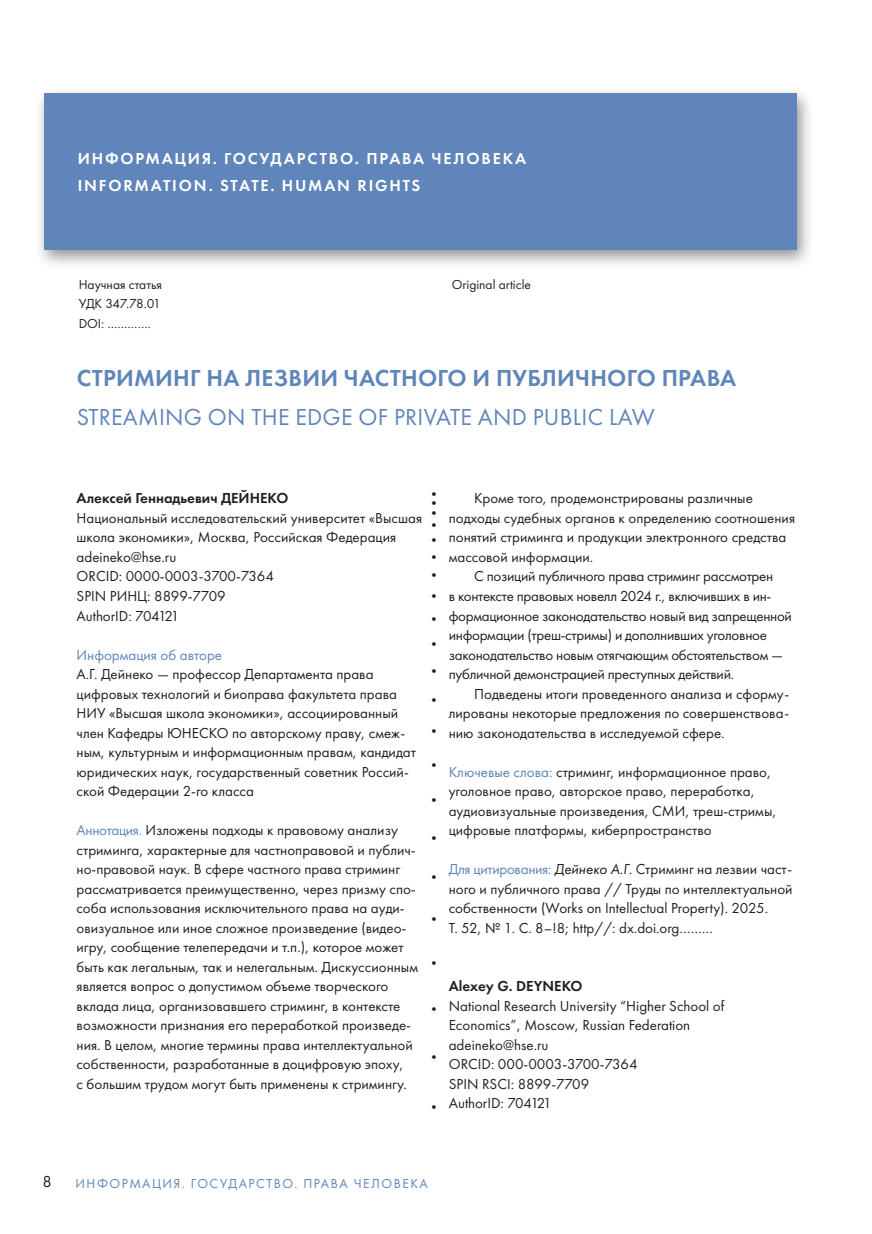
<style>
.page{position:relative;width:872px;height:1234px;background:#fff}
.page>*{position:absolute;margin:0;border:0;box-sizing:border-box;transform-origin:0 0}
.Text_Zag_sin{font:600 24px "Futura PT";letter-spacing:.01em;color:#5f85ba}
.Text_Zag_sin__eng{font:24px "Futura PT";letter-spacing:.01em;color:#5f85ba}
.Шапка_белая_на_синем{font:600 16.5px "Futura PT";letter-spacing:.11em;color:#fff}
.t1{font:16.5px "Futura PT";color:#231f20}
.Text_Abstract{font:15px/19.5px "Futura PT";color:#231f20}
.Text_Abstract-2{font:15px/19.5px "Futura PT";letter-spacing:-.02em;color:#231f20}
.Text_Abstract-3{font:600 15px "Futura PT";color:#231f20}
.Text_Abstract-4{font:15px "Futura PT";color:#5f85ba}
.УДК{font:13.5px "Futura PT";color:#231f20}
.t2{font:13.5px "Futura PT";letter-spacing:.11em;color:#5f85ba}
.t3{font:13.5px "Arno Pro Caption";color:#231f20}
.УДК-2{font:13.5px "Futura PT";letter-spacing:-.04em;color:#231f20}
.s1{color:#5f85ba}
.s2{font-style:italic}
</style>
<div class="page">
<div style="left:34px;top:86px;width:780px;height:184px;background:#231f20;opacity:.5"></div>
<div style="left:44px;top:94px;width:752px;height:156px;background:#5f85ba"></div>
<p class="Шапка_белая_на_синем" style="left:78px;top:148px;width:450px">ИНФОРМАЦИЯ. ГОСУДАРСТВО. ПРАВА ЧЕЛОВЕКА</p>
<p class="Шапка_белая_на_синем" style="left:78px;top:175px;width:344px">INFORMATION. STATE. HUMAN RIGHTS</p>
<p class="УДК" style="left:79px;top:276px;width:85px">Научная статья</p>
<p class="УДК-2" style="left:79px;top:296px;width:84px">УДК 347.78.01</p>
<p class="УДК" style="left:79px;top:315px;width:74px">DOI: ………….</p>
<p class="УДК" style="left:452px;top:276px;width:81px">Original article</p>
<p class="Text_Zag_sin" style="left:77px;top:363px;width:661px">СТРИМИНГ НА ЛЕЗВИИ ЧАСТНОГО И ПУБЛИЧНОГО ПРАВА</p>
<p class="Text_Zag_sin__eng" style="left:77px;top:403px;width:579px">STREAMING ON THE EDGE OF PRIVATE AND PUBLIC LAW</p>
<p class="Text_Abstract-3" style="left:77px;top:489px;width:213px">Алексей Геннадьевич ДЕЙНЕКО</p>
<p class="Text_Abstract" style="left:77px;top:508px;width:347px">Национальный исследовательский университет «Высшая школа экономики», Москва, Российская Федерация adeineko@hse.ru<br>ORCID: 0000-0003-3700-7364<br>SPIN РИНЦ: 8899-7709<br>AuthorID: 704121</p>
<p class="Text_Abstract-4" style="left:77px;top:645px;width:147px">Информация об авторе</p>
<p class="Text_Abstract" style="left:77px;top:664px;width:341px">А.Г. Дейнеко — профессор Департамента права цифровых технологий и биоправа факультета права НИУ «Высшая школа экономики», ассоциированный член Кафедры ЮНЕСКО по авторскому праву, смеж&shy;ным, культурным и информационным правам, кандидат юридических наук, государственный советник Россий&shy;ской Федерации 2-го класса</p>
<p class="Text_Abstract" style="left:77px;top:820px;width:343px"><span class="s1">Аннотация.</span> Изложены подходы к правовому анализу стриминга, характерные для частноправовой и публич&shy;но-правовой наук. В сфере частного права стриминг рассматривается преимущественно, через призму спо&shy;соба использования исключительного права на ауди&shy;овизуальное или иное сложное произведение (видео&shy;игру, сообщение телепередачи и т.п.), которое может быть как легальным, так и нелегальным. Дискуссионным является вопрос о допустимом объеме творческого вклада лица, организовавшего стриминг, в контексте возможности признания его переработкой произведе&shy;ния. В целом, многие термины права интеллектуальной собственности, разработанные в доцифровую эпоху,<br>с большим трудом могут быть применены к стримингу.</p>
<p class="t3" style="left:443px;top:491px;width:132px;rotate:90deg">• • • • • • • • •</p>
<p class="t3" style="left:443px;top:640px;width:35px;rotate:90deg">• •</p>
<p class="t3" style="left:443px;top:697px;width:39px;rotate:90deg">• •</p>
<p class="t3" style="left:443px;top:761px;width:43px;rotate:90deg">• •</p>
<p class="t3" style="left:443px;top:834px;width:8px;rotate:90deg">•</p>
<p class="t3" style="left:443px;top:874px;width:8px;rotate:90deg">•</p>
<p class="t3" style="left:443px;top:915px;width:8px;rotate:90deg">•</p>
<p class="t3" style="left:443px;top:959px;width:8px;rotate:90deg">•</p>
<p class="t3" style="left:443px;top:1005px;width:8px;rotate:90deg">•</p>
<p class="t3" style="left:443px;top:1053px;width:8px;rotate:90deg">•</p>
<p class="t3" style="left:443px;top:1103px;width:8px;rotate:90deg">•</p>
<p class="Text_Abstract" style="left:449px;top:488px;width:348px;text-indent:26px">Кроме того, продемонстрированы различные подходы судебных органов к определению соотношения понятий стриминга и продукции электронного средства массовой информации.</p>
<p class="Text_Abstract-2" style="left:449px;top:566px;width:345px;text-indent:26px">С позиций публичного права стриминг рассмотрен<br>в контексте правовых новелл 2024 г., включивших в ин&shy;формационное законодательство новый вид запрещенной информации (треш-стримы) и дополнивших уголовное законодательство новым отягчающим обстоятельством — публичной демонстрацией преступных действий.</p>
<p class="Text_Abstract" style="left:449px;top:683px;width:342px;text-align:justify;text-indent:26px">Подведены итоги проведенного анализа и сформу&shy;лированы некоторые предложения по совершенствова&shy;нию законодательства в исследуемой сфере.</p>
<p class="Text_Abstract" style="left:449px;top:761px;width:329px"><span class="s1">Ключевые слова:</span> стриминг, информационное право, уголовное право, авторское право, переработка, аудиовизуальные произведения, СМИ, треш-стримы, цифровые платформы, киберпространство</p>
<p class="Text_Abstract" style="left:449px;top:859px;width:345px"><span class="s1">Для цитирования:</span> <span class="s2">Дейнеко А.Г.</span> Стриминг на лезвии част&shy;ного и публичного права // Труды по интеллектуальной собственности (Works on Intellectual Property). 2025.<br>Т. 52, № 1. С. 8–!8; http//: dx.doi.org………</p>
<p class="Text_Abstract-3" style="left:449px;top:976px;width:135px">Alexey G. DEYNEKO</p>
<p class="Text_Abstract" style="left:449px;top:995px;width:277px">National Research University “Higher School of<br>Economics”, Moscow, Russian Federation</p>
<p class="Text_Abstract" style="left:449px;top:1034px;width:101px">adeineko@hse.ru</p>
<p class="Text_Abstract" style="left:449px;top:1054px;width:190px">ORCID: 000-0003-3700-7364</p>
<p class="Text_Abstract" style="left:449px;top:1073px;width:142px">SPIN RSCI: 8899-7709</p>
<p class="Text_Abstract" style="left:449px;top:1093px;width:104px">AuthorID: 704121</p>
<p class="t1" style="left:43px;top:1171px;width:11px">8</p>
<p class="t2" style="left:76px;top:1174px;width:354px">ИНФОРМАЦИЯ. ГОСУДАРСТВО. ПРАВА ЧЕЛОВЕКА</p>
</div>
